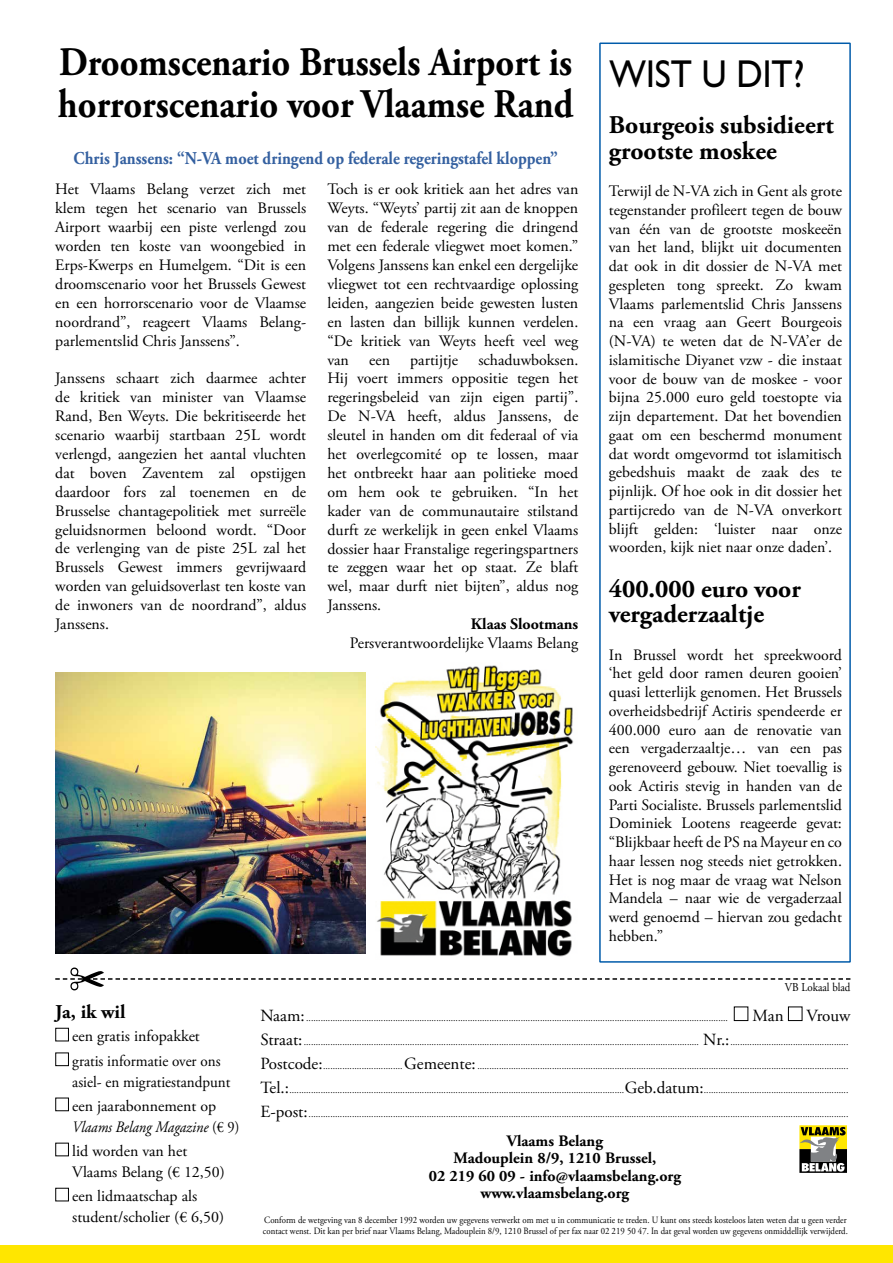
<style>
.page{position:relative;width:893px;height:1263px;background:#fff}
.page>*{position:absolute;margin:0;border:0;box-sizing:border-box;transform-origin:0 0}
.t1{font:700 40.5px/42px "Adobe Garamond Pro";color:#000;scale:.9 1}
.t2{font:39px "Gill Sans Std";color:#000;scale:.9 1}
.t3{font:700 25.5px/25.5px "Adobe Garamond Pro";color:#000}
.t4{font:700 19.5px "Adobe Garamond Pro";color:#000}
.t5{font:700 18px "Adobe Garamond Pro";color:#3460a0;scale:.9 1}
.t6{font:17.1px "Adobe Garamond Pro";letter-spacing:-.005em;color:#000}
.t7{font:15.9px/18.9px "Adobe Garamond Pro";color:#000;text-align:justify}
.t8{font:700 15.9px/17.4px "Adobe Garamond Pro";color:#000;text-align:center}
.t9{font:15.9px/24.8px "Adobe Garamond Pro";color:#000;scale:.95 1}
.t10{font:italic 15.9px/24.8px "Adobe Garamond Pro";color:#000;scale:.91 1}
.t11{font:12px "Adobe Garamond Pro";color:#000;scale:.91 1}
.t12{font:9.6px "Adobe Garamond Pro";color:#000}
.t13{font:9.6px/11.2px "Adobe Garamond Pro";color:#000;scale:.91 1}
.s1{font-style:normal}
.s2{font-size:17.1px}
</style>
<div class="page">
<div style="left:599px;top:43px;width:252px;height:920px;border:2px solid #005baa"></div>
<img style="left:376px;top:665px;width:198px;height:292px">
<img style="left:55px;top:672px;width:311px;height:281px">
<div style="left:734px;top:1006px;width:14px;height:15px;border:1px solid #000"></div>
<div style="left:788px;top:1006px;width:14px;height:15px;border:1px solid #000"></div>
<div style="left:55px;top:1028px;width:14px;height:13px;border:1px solid #000"></div>
<div style="left:55px;top:1052px;width:14px;height:14px;border:1px solid #000"></div>
<div style="left:55px;top:1097px;width:14px;height:14px;border:1px solid #000"></div>
<div style="left:55px;top:1143px;width:14px;height:13px;border:1px solid #000"></div>
<div style="left:55px;top:1188px;width:14px;height:13px;border:1px solid #000"></div>
<svg style="left:799px;top:1125px;width:48px;height:48px;background:#8b8651"></svg>
<div style="left:0;top:1246px;width:893px;height:17px;background:#ffe600"></div>
<svg style="left:55px;top:967px;width:795px;height:23px"></svg>
<h1 class="t1" style="left:58px;top:42px;width:574px">Droomscenario Brussels Airport is horrorscenario voor Vlaamse Rand</h1>
<p class="t5" style="left:74px;top:147px;width:540px">Chris Janssens: “N-VA moet dringend op federale regeringstafel kloppen”</p>
<p class="t7" style="left:55px;top:180px;width:252px">Het Vlaams Belang verzet zich met klem tegen het scenario van Brussels Airport waarbij een piste verlengd zou worden ten koste van woongebied in Erps-Kwerps en Humelgem. “Dit is een droomscenario voor het Brussels Gewest en een horrorscenario voor de Vlaamse noordrand”, reageert Vlaams Belang&shy;parlementslid Chris Janssens”.</p>
<p class="t7" style="left:55px;top:369px;width:252px">Janssens schaart zich daarmee achter de kritiek van minister van Vlaamse Rand, Ben Weyts. Die bekritiseerde het scenario waarbij startbaan 25L wordt verlengd, aangezien het aantal vluchten dat boven Zaventem zal opstijgen daardoor fors zal toenemen en de Brusselse chantagepolitiek met surreële geluidsnormen beloond wordt. “Door de verlenging van de piste 25L zal het Brussels Gewest immers gevrijwaard worden van geluidsoverlast ten koste van de inwoners van de noordrand”, aldus Janssens.</p>
<p class="t7" style="left:327px;top:180px;width:252px">Toch is er ook kritiek aan het adres van Weyts. “Weyts’ partij zit aan de knoppen van de federale regering die dringend met een federale vliegwet moet komen.” Volgens Janssens kan enkel een dergelijke vliegwet tot een rechtvaardige oplossing leiden, aangezien beide gewesten lusten en lasten dan billijk kunnen verdelen. “De kritiek van Weyts heeft veel weg van</p>
<p class="t7" style="left:327px;top:351px;width:252px;text-indent:151px">schaduwboksen.<br>Hij voert immers oppositie tegen het regeringsbeleid van zijn eigen partij”.<br>De N-VA heeft, aldus Janssens, de sleutel in handen om dit federaal of via het overlegcomité op te lossen, maar het ontbreekt haar aan politieke moed om hem ook te gebruiken. “In het kader van de communautaire stilstand durft ze werkelijk in geen enkel Vlaams dossier haar Franstalige regeringspartners te zeggen waar het op staat. Ze blaft wel, maar durft niet bijten”, aldus nog Janssens.</p>
<p class="t8" style="left:471px;top:616px;width:109px">Klaas Slootmans</p>
<p class="t7" style="left:350px;top:634px;width:230px">Persverantwoordelijke Vlaams Belang</p>
<p class="t7" style="left:369px;top:351px;width:22px">een</p>
<p class="t7" style="left:410px;top:351px;width:50px">partijtje</p>
<h2 class="t2" style="left:609px;top:51px;width:218px">WIST U DIT?</h2>
<h3 class="t3" style="left:609px;top:113px;width:226px">Bourgeois subsidieert grootste moskee</h3>
<p class="t7" style="left:609px;top:182px;width:235px">Terwijl de N-VA zich in Gent als grote tegenstander profileert tegen de bouw van één van de grootste moskeeën van het land, blijkt uit documenten dat ook in dit dossier de N-VA met gespleten tong spreekt. Zo kwam Vlaams parlementslid Chris Janssens na een vraag aan Geert Bourgeois (N-VA) te weten dat de N-VA’er de islamitische Diyanet vzw - die instaat voor de bouw van de moskee - voor bijna 25.000 euro geld toestopte via zijn departement. Dat het bovendien gaat om een beschermd monument dat wordt omgevormd tot islamitisch gebedshuis maakt de zaak des te pijnlijk. Of hoe ook in dit dossier het partijcredo van de N-VA onverkort blijft gelden: ‘luister naar onze woorden, kijk niet naar onze daden’.</p>
<h3 class="t3" style="left:609px;top:576px;width:193px">400.000 euro voor vergaderzaaltje</h3>
<p class="t7" style="left:609px;top:646px;width:235px">In Brussel wordt het spreekwoord ‘het geld door ramen deuren gooien’ quasi letterlijk genomen. Het Brussels overheidsbedrijf Actiris spendeerde er 400.000 euro aan de renovatie van een vergaderzaaltje… van een pas gerenoveerd gebouw. Niet toevallig is ook Actiris stevig in handen van de Parti Socialiste. Brussels parlementslid Dominiek Lootens reageerde gevat: “Blijkbaar heeft de PS na Mayeur en co haar lessen nog steeds niet getrokken.<br>Het is nog maar de vraag wat Nelson Mandela – naar wie de vergaderzaal werd genoemd – hiervan zou gedacht hebben.”</p>
<p class="t11" style="left:785px;top:980px;width:74px">VB Lokaal blad</p>
<p class="t4" style="left:55px;top:1000px;width:72px">Ja, ik wil</p>
<p class="t7" style="left:72px;top:1024px;width:150px;line-height:24.8px">een gratis infopakket gratis informatie over ons</p>
<p class="t9" style="left:72px;top:1070px;width:168px">asiel- en migratiestandpunt een jaarabonnement op</p>
<p class="t10" style="left:72px;top:1115px;width:185px">Vlaams Belang Magazine <span class="s1">(€ 9) lid worden van het</span></p>
<p class="t7" style="left:72px;top:1160px;width:154px;line-height:24.8px">Vlaams Belang (€ 12,50) een lidmaatschap als</p>
<p class="t7" style="left:72px;top:1208px;width:153px">student/scholier (€ 6,50)</p>
<p class="t12" style="left:260px;top:1012px;width:469px"><span class="s2">Naam:</span> ...............................................................................................................................................................................</p>
<p class="t6" style="left:753px;top:1005px;width:33px">Man</p>
<p class="t6" style="left:806px;top:1005px;width:45px">Vrouw</p>
<p class="t12" style="left:260px;top:1036px;width:589px"><span class="s2">Straat:</span>.................................................................................................................................................................... <span class="s2">Nr.:</span>.................................................</p>
<p class="t12" style="left:260px;top:1060px;width:589px"><span class="s2">Postcode:</span>................................. <span class="s2">Gemeente:</span> ..........................................................................................................................................................</p>
<p class="t12" style="left:260px;top:1084px;width:589px"><span class="s2">Tel.:</span>...........................................................................................................................................<span class="s2">Geb.datum:</span>............................................................</p>
<p class="t12" style="left:260px;top:1109px;width:589px"><span class="s2">E-post:</span>................................................................................................................................................................................................................................</p>
<p class="t8" style="left:429px;top:1132px;width:254px">Vlaams Belang<br>Madouplein 8/9, 1210 Brussel,<br>02 219 60 09 - info@vlaamsbelang.org www.vlaamsbelang.org</p>
<p class="t13" style="left:263px;top:1215px;width:644px">Conform de wetgeving van 8 december 1992 worden uw gegevens verwerkt om met u in communicatie te treden. U kunt ons steeds kosteloos laten weten dat u geen verder contact wenst. Dit kan per brief naar Vlaams Belang, Madouplein 8/9, 1210 Brussel of per fax naar 02 219 50 47. In dat geval worden uw gegevens onmiddellijk verwijderd.</p>
</div>
